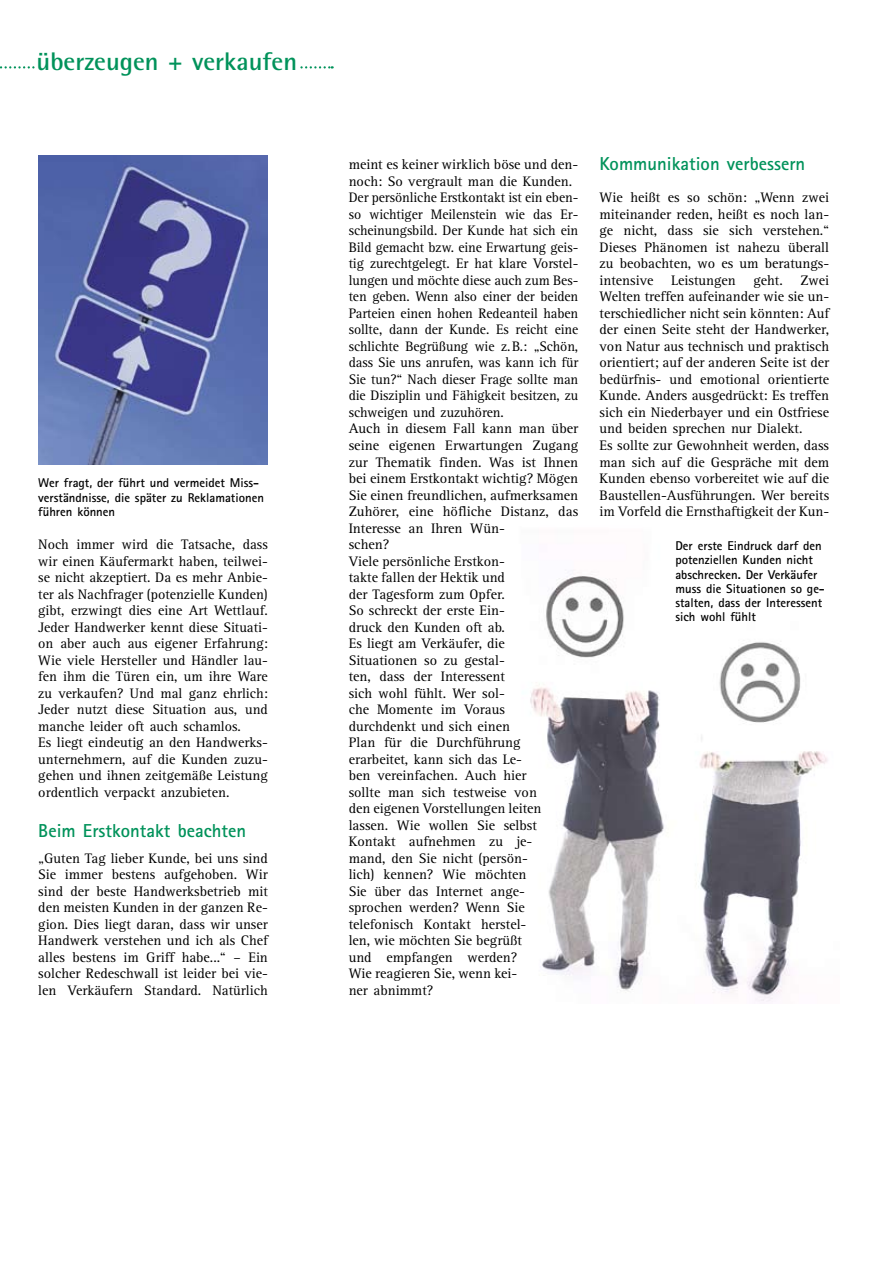
<style>
.page{position:relative;width:893px;height:1263px;background:#fff}
.page>*{position:absolute;margin:0;border:0;box-sizing:border-box;transform-origin:0 0}
.t1{font:700 25.5px "Rotis Semi Sans";color:#00925a}
.t2{font:700 18.75px "Rotis Sans Serif";color:#00925a}
.t3{font:14.25px/16.5px "Rotis Serif";color:#000}
.t4{font:700 12.75px/14.2px "Rotis Sans Serif";color:#000}
</style>
<div class="page">
<svg style="left:0;top:66px;width:333px;height:3px"></svg>
<div style="left:35px;top:51px;width:264px;height:30px;background:#fff"></div>
<img style="left:38px;top:155px;width:230px;height:310px">
<img style="left:530px;top:574px;width:298px;height:428px">
<h1 class="t1" style="left:37px;top:46px;width:262px">überzeugen + verkaufen</h1>
<p class="t4" style="left:38px;top:476px;width:227px">Wer fragt, der führt und vermeidet Miss&shy;verständnisse, die später zu Reklamationen führen können</p>
<p class="t3" style="left:38px;top:536px;width:231px">Noch immer wird die Tatsache, dass wir einen Käufermarkt haben, teilwei&shy;se nicht akzeptiert. Da es mehr Anbie&shy;ter als Nachfrager (potenzielle Kunden) gibt, erzwingt dies eine Art Wettlauf.<br>Jeder Handwerker kennt diese Situati&shy;on aber auch aus eigener Erfahrung:<br>Wie viele Hersteller und Händler lau&shy;fen ihm die Türen ein, um ihre Ware zu verkaufen? Und mal ganz ehrlich:<br>Jeder nutzt diese Situation aus, und manche leider oft auch schamlos.<br>Es liegt eindeutig an den Handwerks&shy;unternehmern, auf die Kunden zuzu&shy;gehen und ihnen zeitgemäße Leistung ordentlich verpackt anzubieten.</p>
<h2 class="t2" style="left:38px;top:818px;width:209px">Beim Erstkontakt beachten</h2>
<p class="t3" style="left:38px;top:850px;width:231px;text-align:justify">„Guten Tag lieber Kunde, bei uns sind Sie immer bestens aufgehoben. Wir sind der beste Handwerksbetrieb mit den meisten Kunden in der ganzen Re&shy;gion. Dies liegt daran, dass wir unser Handwerk verstehen und ich als Chef alles bestens im Griff habe...“ – Ein solcher Redeschwall ist leider bei vie&shy;len Verkäufern Standard. Natürlich</p>
<p class="t3" style="left:349px;top:157px;width:231px">meint es keiner wirklich böse und den&shy;noch: So vergrault man die Kunden.<br>Der persönliche Erstkontakt ist ein eben&shy;so wichtiger Meilenstein wie das Er&shy;scheinungsbild. Der Kunde hat sich ein<br>Bild gemacht bzw. eine Erwartung geis&shy;tig zurechtgelegt. Er hat klare Vorstel&shy;lungen und möchte diese auch zum Bes&shy;ten geben. Wenn also einer der beiden<br>Parteien einen hohen Redeanteil haben sollte, dann der Kunde. Es reicht eine schlichte Begrüßung wie z.B.: „Schön, dass Sie uns anrufen, was kann ich für<br>Sie tun?“ Nach dieser Frage sollte man die Disziplin und Fähigkeit besitzen, zu schweigen und zuzuhören.<br>Auch in diesem Fall kann man über seine eigenen Erwartungen Zugang zur Thematik finden. Was ist Ihnen bei einem Erstkontakt wichtig? Mögen<br>Sie einen freundlichen, aufmerksamen<br>Zuhörer, eine höfliche Distanz, das<br>Interesse an Ihren Wün-<br>schen?<br>Viele persönliche Erstkon-<br>takte fallen der Hektik und<br>der Tagesform zum Opfer.<br>So schreckt der erste Ein-<br>druck den Kunden oft ab.<br>Es liegt am Verkäufer, die<br>Situationen so zu gestal-<br>ten, dass der Interessent<br>sich wohl fühlt. Wer sol-<br>che Momente im Voraus<br>durchdenkt und sich einen<br>Plan für die Durchführung erarbeitet, kann sich das Le-<br>ben vereinfachen. Auch hier<br>sollte man sich testweise von<br>den eigenen Vorstellungen leiten lassen. Wie wollen Sie selbst<br>Kontakt aufnehmen zu je-<br>mand, den Sie nicht (persön-<br>lich) kennen? Wie möchten<br>Sie über das Internet ange&shy;sprochen werden? Wenn Sie telefonisch Kontakt herstel-<br>len, wie möchten Sie begrüßt<br>und empfangen werden?<br>Wie reagieren Sie, wenn kei-<br>ner abnimmt?</p>
<h2 class="t2" style="left:600px;top:152px;width:207px">Kommunikation verbessern</h2>
<p class="t3" style="left:600px;top:190px;width:231px">Wie heißt es so schön: „Wenn zwei miteinander reden, heißt es noch lan&shy;ge nicht, dass sie sich verstehen.“ Dieses Phänomen ist nahezu überall zu beobachten, wo es um beratungs&shy;intensive Leistungen geht. Zwei Welten treffen aufeinander wie sie un&shy;terschiedlicher nicht sein könnten: Auf der einen Seite steht der Handwerker, von Natur aus technisch und praktisch orientiert; auf der anderen Seite ist der bedürfnis- und emotional orientierte Kunde. Anders ausgedrückt: Es treffen sich ein Niederbayer und ein Ostfriese und beiden sprechen nur Dialekt.<br>Es sollte zur Gewohnheit werden, dass man sich auf die Gespräche mit dem Kunden ebenso vorbereitet wie auf die Baustellen-Ausführungen. Wer bereits im Vorfeld die Ernsthaftigkeit der Kun-</p>
<p class="t4" style="left:675px;top:538px;width:151px">Der erste Eindruck darf den potenziellen Kunden nicht abschrecken. Der Verkäufer muss die Situationen so ge&shy;stalten, dass der Interessent sich wohl fühlt</p>
</div>
